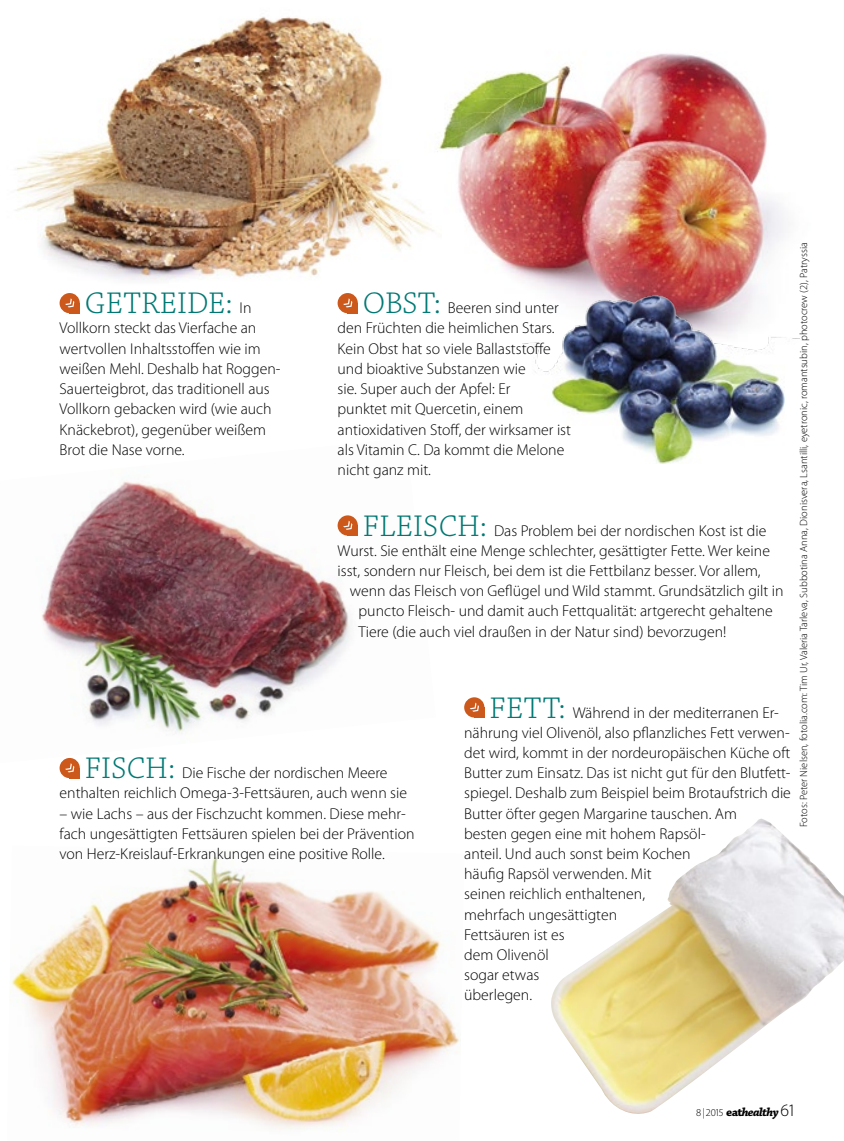
<style>
.page{position:relative;width:844px;height:1141px;background:#fff}
.page>*{position:absolute;margin:0;border:0;box-sizing:border-box;transform-origin:0 0}
.t1{font:300 31.5px "Chaparral Pro";letter-spacing:.005em;color:#007974}
.t2{font:300 15.75px/20.1px "Myriad Pro";color:#000}
.t3{font:italic 700 12.25px "Chaparral Pro";letter-spacing:-.05em;color:#000}
.t4{font:300 10.5px "Myriad Pro";color:#000}
.s1{font-family:"Myriad Pro";font-size:15.75px;color:#000}
.s2{font-family:"Chaparral Pro";font-size:31.5px;color:#007974}
.s3{font-family:"Myriad Pro";font-weight:300;font-style:normal;font-size:10.5px}
.s4{font-style:normal}
.s5{font-family:"Myriad Pro";font-weight:300;font-style:normal;font-size:17.5px}
</style>
<div class="page">
<img style="left:42px;top:480px;width:315px;height:283px">
<img style="left:10px;top:856px;width:451px;height:274px">
<img style="left:452px;top:53px;width:348px;height:291px">
<img style="left:523px;top:284px;width:276px;height:179px">
<img style="left:16px;top:17px;width:436px;height:296px">
<img style="left:551px;top:819px;width:292px;height:295px">
<div style="left:60px;top:758px;width:20px;height:20px;background:#cc581b;border-radius:50%"></div>
<div style="left:70px;top:768px;width:10px;height:10px;background:#cc581b"></div>
<svg style="left:65px;top:763px;width:9px;height:9px"></svg>
<div style="left:60px;top:293px;width:20px;height:20px;background:#cc581b;border-radius:50%"></div>
<div style="left:70px;top:303px;width:10px;height:10px;background:#cc581b"></div>
<svg style="left:65px;top:298px;width:9px;height:10px"></svg>
<div style="left:337px;top:293px;width:21px;height:20px;background:#cc581b;border-radius:50%"></div>
<div style="left:347px;top:303px;width:11px;height:10px;background:#cc581b"></div>
<svg style="left:343px;top:298px;width:9px;height:10px"></svg>
<div style="left:337px;top:515px;width:21px;height:21px;background:#cc581b;border-radius:50%"></div>
<div style="left:347px;top:525px;width:11px;height:11px;background:#cc581b"></div>
<svg style="left:343px;top:521px;width:9px;height:9px"></svg>
<div style="left:464px;top:697px;width:20px;height:20px;background:#cc581b;border-radius:50%"></div>
<div style="left:474px;top:707px;width:10px;height:10px;background:#cc581b"></div>
<svg style="left:470px;top:703px;width:9px;height:9px"></svg>
<h1 class="t1" style="left:85px;top:286px;width:168px">GETREIDE: <span class="s1">In</span></h1>
<p class="t2" style="left:60px;top:318px;width:222px">Vollkorn steckt das Vierfache an wertvollen Inhaltsstoffen wie im weißen Mehl. Deshalb hat Roggen-<br>Sauerteigbrot, das traditionell aus<br>Vollkorn gebacken wird (wie auch<br>Knäckebrot), gegenüber weißem<br>Brot die Nase vorne.</p>
<p class="t2" style="left:337px;top:298px;width:235px;text-indent:25px"><span class="s2">OBST:</span> Beeren sind unter den Früchten die heimlichen Stars.<br>Kein Obst hat so viele Ballaststoffe und bioaktive Substanzen wie<br>sie. Super auch der Apfel: Er<br>punktet mit Quercetin, einem antioxidativen Stoff, der wirksamer ist als Vitamin C. Da kommt die Melone nicht ganz mit.</p>
<p class="t2" style="left:362px;top:521px;width:405px"><span class="s2">FLEISCH:</span> Das Problem bei der nordischen Kost ist die</p>
<p class="t2" style="left:337px;top:541px;width:434px">Wurst. Sie enthält eine Menge schlechter, gesättigter Fette. Wer keine</p>
<p class="t2" style="left:337px;top:561px;width:424px">isst, sondern nur Fleisch, bei dem ist die Fettbilanz besser. Vor allem,</p>
<p class="t2" style="left:350px;top:581px;width:435px">wenn das Fleisch von Geflügel und Wild stammt. Grundsätzlich gilt in</p>
<p class="t2" style="left:358px;top:601px;width:415px">puncto Fleisch- und damit auch Fettqualität: artgerecht gehaltene</p>
<p class="t2" style="left:358px;top:622px;width:369px">Tiere (die auch viel draußen in der Natur sind) bevorzugen!</p>
<p class="t2" style="left:60px;top:763px;width:349px;text-align:center"><span class="s2">FISCH:</span> Die Fische der nordischen Meere enthalten reichlich Omega-3-Fettsäuren, auch wenn sie</p>
<p class="t2" style="left:60px;top:803px;width:356px">– wie Lachs – aus der Fischzucht kommen. Diese mehr&shy;fach ungesättigten Fettsäuren spielen bei der Prävention von Herz-Kreislauf-Erkrankungen eine positive Rolle.</p>
<p class="t2" style="left:464px;top:702px;width:328px;text-indent:25px"><span class="s2">FETT:</span> Während in der mediterranen Er&shy;nährung viel Olivenöl, also pflanzliches Fett verwen&shy;det wird, kommt in der nordeuropäischen Küche oft Butter zum Einsatz. Das ist nicht gut für den Blutfett&shy;spiegel. Deshalb zum Beispiel beim Brotaufstrich die Butter öfter gegen Margarine tauschen. Am<br>besten gegen eine mit hohem Rapsöl-<br>anteil. Und auch sonst beim Kochen<br>häufig Rapsöl verwenden. Mit<br>seinen reichlich enthaltenen,<br>mehrfach ungesättigten<br>Fettsäuren ist es<br>dem Olivenöl<br>sogar etwas<br>überlegen.</p>
<p class="t4" style="left:797px;top:827px;width:587px;rotate:-90deg">Fotos: Peter Nielsen, fotolia.com: Tim Ur, Valeria Tarleva, Subbotina Anna, Dionisvera, Lsantilli, eyetronic, romantsubin, photocrew (2), Patryssia</p>
<p class="t3" style="left:696px;top:1105px;width:99px"><span class="s3">8 | 2015</span> <span class="s4">eat</span>healthy <span class="s5">61</span></p>
</div>
